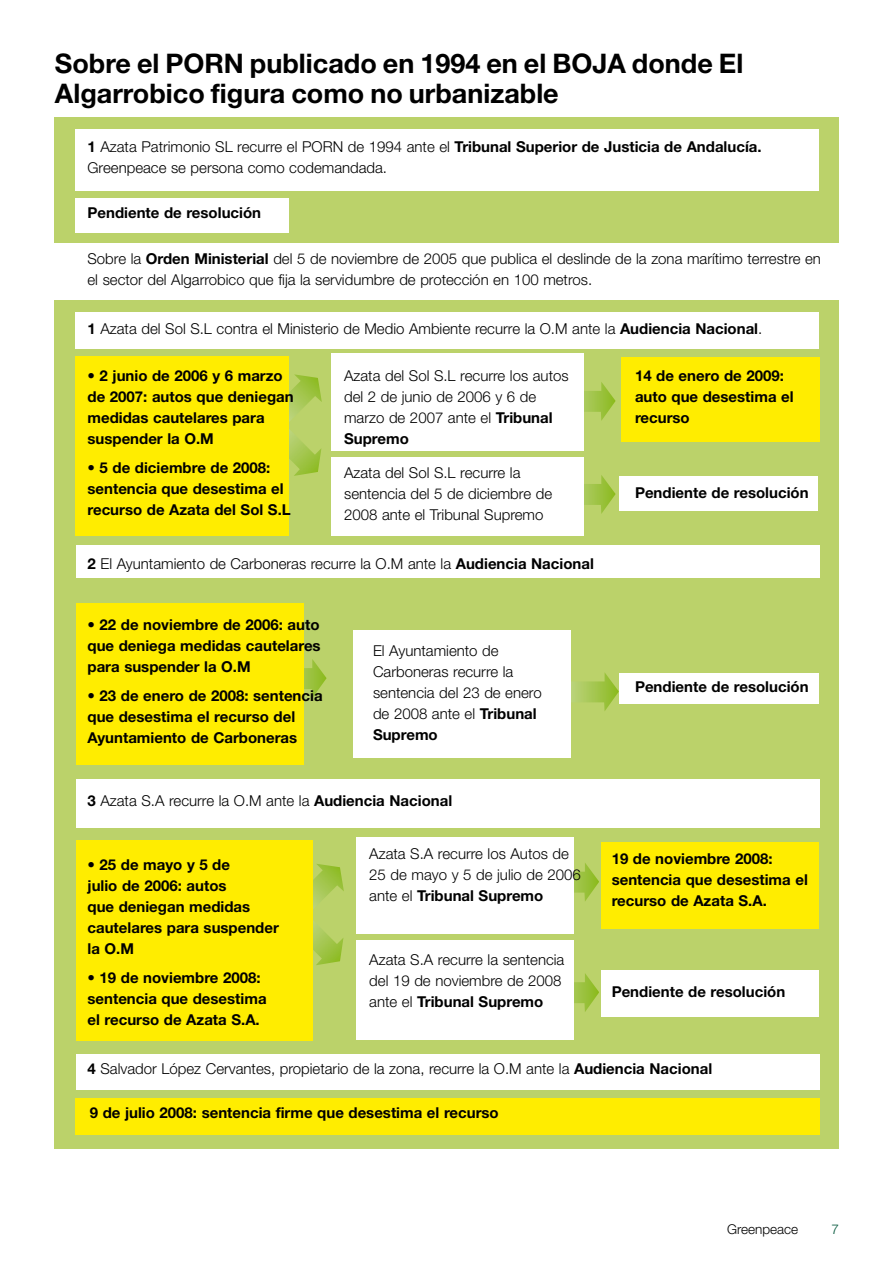
<style>
.page{position:relative;width:893px;height:1263px;background:#fff}
.page>*{position:absolute;margin:0;border:0;box-sizing:border-box;transform-origin:0 0}
.t1{font:700 27px/30px "Helvetica Neue LT Std";color:#000}
.t2{font:300 15px/21px "Helvetica Neue LT Std";color:#000}
.t3{font:700 15px/21px "Helvetica Neue LT Std";color:#000}
.t4{font:300 13.5px "Helvetica Neue LT Std";color:#000}
.t5{font:300 13.5px "Helvetica Neue LT Std";color:#005539}
.s1{font-weight:700}
</style>
<div class="page">
<div style="left:54px;top:300px;width:785px;height:849px;background:#bbd26a"></div>
<div style="left:54px;top:118px;width:785px;height:125px;background:#bbd26a"></div>
<div style="left:75px;top:198px;width:214px;height:34px;background:#fff"></div>
<div style="left:76px;top:129px;width:743px;height:62px;background:#fff"></div>
<div style="left:75px;top:1099px;width:744px;height:36px;background:#ffed00"></div>
<div style="left:76px;top:312px;width:743px;height:37px;background:#fff"></div>
<img style="left:289px;top:374px;width:33px;height:102px">
<div style="left:75px;top:357px;width:214px;height:179px;background:#ffed00"></div>
<div style="left:621px;top:357px;width:198px;height:84px;background:#ffed00"></div>
<div style="left:619px;top:476px;width:199px;height:34px;background:#fff"></div>
<img style="left:583px;top:382px;width:33px;height:39px">
<img style="left:583px;top:475px;width:33px;height:39px">
<div style="left:331px;top:353px;width:252px;height:97px;background:#fff"></div>
<div style="left:331px;top:457px;width:252px;height:79px;background:#fff"></div>
<div style="left:76px;top:545px;width:743px;height:33px;background:#fff"></div>
<div style="left:76px;top:779px;width:743px;height:49px;background:#fff"></div>
<div style="left:76px;top:1054px;width:743px;height:35px;background:#fff"></div>
<img style="left:570px;top:672px;width:49px;height:39px">
<img style="left:304px;top:659px;width:23px;height:39px">
<div style="left:353px;top:630px;width:217px;height:127px;background:#fff"></div>
<div style="left:602px;top:842px;width:217px;height:87px;background:#ffed00"></div>
<div style="left:76px;top:603px;width:228px;height:162px;background:#ffed00"></div>
<div style="left:602px;top:970px;width:217px;height:47px;background:#fff"></div>
<div style="left:619px;top:674px;width:200px;height:30px;background:#fff"></div>
<img style="left:312px;top:864px;width:32px;height:101px">
<div style="left:76px;top:840px;width:236px;height:200px;background:#ffed00"></div>
<img style="left:574px;top:863px;width:25px;height:38px">
<img style="left:574px;top:973px;width:25px;height:39px">
<div style="left:356px;top:837px;width:218px;height:97px;background:#fff"></div>
<div style="left:356px;top:940px;width:218px;height:99px;background:#fff"></div>
<h1 class="t1" style="left:55px;top:48px;width:690px">Sobre el PORN publicado en 1994 en el BOJA donde El<br>Algarrobico figura como no urbanizable</h1>
<p class="t2" style="left:88px;top:136px;width:676px"><span class="s1">1</span> Azata Patrimonio SL recurre el PORN de 1994 ante el <span class="s1">Tribunal Superior de Justicia de Andalucía.<br></span>Greenpeace se persona como codemandada.</p>
<p class="t3" style="left:88px;top:202px;width:175px">Pendiente de resolución</p>
<p class="t2" style="left:88px;top:248px;width:735px">Sobre la <span class="s1">Orden Ministerial</span> del 5 de noviembre de 2005 que publica el deslinde de la zona marítimo terrestre en el sector del Algarrobico que fija la servidumbre de protección en 100 metros.</p>
<p class="t2" style="left:88px;top:318px;width:676px"><span class="s1">1</span> Azata del Sol S.L contra el Ministerio de Medio Ambiente recurre la O.M ante la <span class="s1">Audiencia Nacional</span>.</p>
<p class="t3" style="left:88px;top:365px;width:208px">• 2 junio de 2006 y 6 marzo de 2007: autos que deniegan medidas cautelares para suspender la O.M</p>
<p class="t3" style="left:88px;top:457px;width:205px">• 5 de diciembre de 2008: sentencia que desestima el recurso de Azata del Sol S.L</p>
<p class="t2" style="left:344px;top:365px;width:226px">Azata del Sol S.L recurre los autos del 2 de junio de 2006 y 6 de marzo de 2007 ante el <span class="s1">Tribunal<br>Supremo</span></p>
<p class="t3" style="left:635px;top:365px;width:160px">14 de enero de 2009: auto que desestima el recurso</p>
<p class="t2" style="left:344px;top:462px;width:210px">Azata del Sol S.L recurre la sentencia del 5 de diciembre de<br>2008 ante el Tribunal Supremo</p>
<p class="t3" style="left:635px;top:481px;width:175px">Pendiente de resolución</p>
<p class="t2" style="left:88px;top:553px;width:508px"><span class="s1">2</span> El Ayuntamiento de Carboneras recurre la O.M ante la <span class="s1">Audiencia Nacional</span></p>
<p class="t3" style="left:88px;top:614px;width:235px;text-align:justify">• 22 de noviembre de 2006: auto que deniega medidas cautelares para suspender la O.M</p>
<p class="t3" style="left:88px;top:685px;width:237px">• 23 de enero de 2008: sentencia que desestima el recurso del<br>Ayuntamiento de Carboneras</p>
<p class="t2" style="left:373px;top:640px;width:170px">El Ayuntamiento de<br>Carboneras recurre la sentencia del 23 de enero de 2008 ante el <span class="s1">Tribunal<br>Supremo</span></p>
<p class="t2" style="left:88px;top:789px;width:366px"><span class="s1">3</span> Azata S.A recurre la O.M ante la <span class="s1">Audiencia Nacional</span></p>
<p class="t3" style="left:635px;top:676px;width:175px">Pendiente de resolución</p>
<p class="t2" style="left:369px;top:842px;width:213px">Azata S.A recurre los Autos de<br>25 de mayo y 5 de julio de 2006 ante el <span class="s1">Tribunal Supremo</span></p>
<p class="t3" style="left:612px;top:848px;width:198px">19 de noviembre 2008: sentencia que desestima el recurso de Azata S.A.</p>
<p class="t3" style="left:88px;top:854px;width:193px">• 25 de mayo y 5 de<br>julio de 2006: autos<br>que deniegan medidas cautelares para suspender la O.M</p>
<p class="t3" style="left:88px;top:967px;width:181px">• 19 de noviembre 2008: sentencia que desestima el recurso de Azata S.A.</p>
<p class="t2" style="left:88px;top:1057px;width:626px"><span class="s1">4</span> Salvador López Cervantes, propietario de la zona, recurre la O.M ante la <span class="s1">Audiencia Nacional</span></p>
<p class="t3" style="left:90px;top:1102px;width:410px">9 de julio 2008: sentencia firme que desestima el recurso</p>
<p class="t2" style="left:369px;top:949px;width:197px">Azata S.A recurre la sentencia del 19 de noviembre de 2008 ante el <span class="s1">Tribunal Supremo</span></p>
<p class="t3" style="left:612px;top:980px;width:175px">Pendiente de resolución</p>
<p class="t4" style="left:727px;top:1221px;width:73px">Greenpeace</p>
<p class="t5" style="left:831px;top:1221px;width:9px">7</p>
</div>
